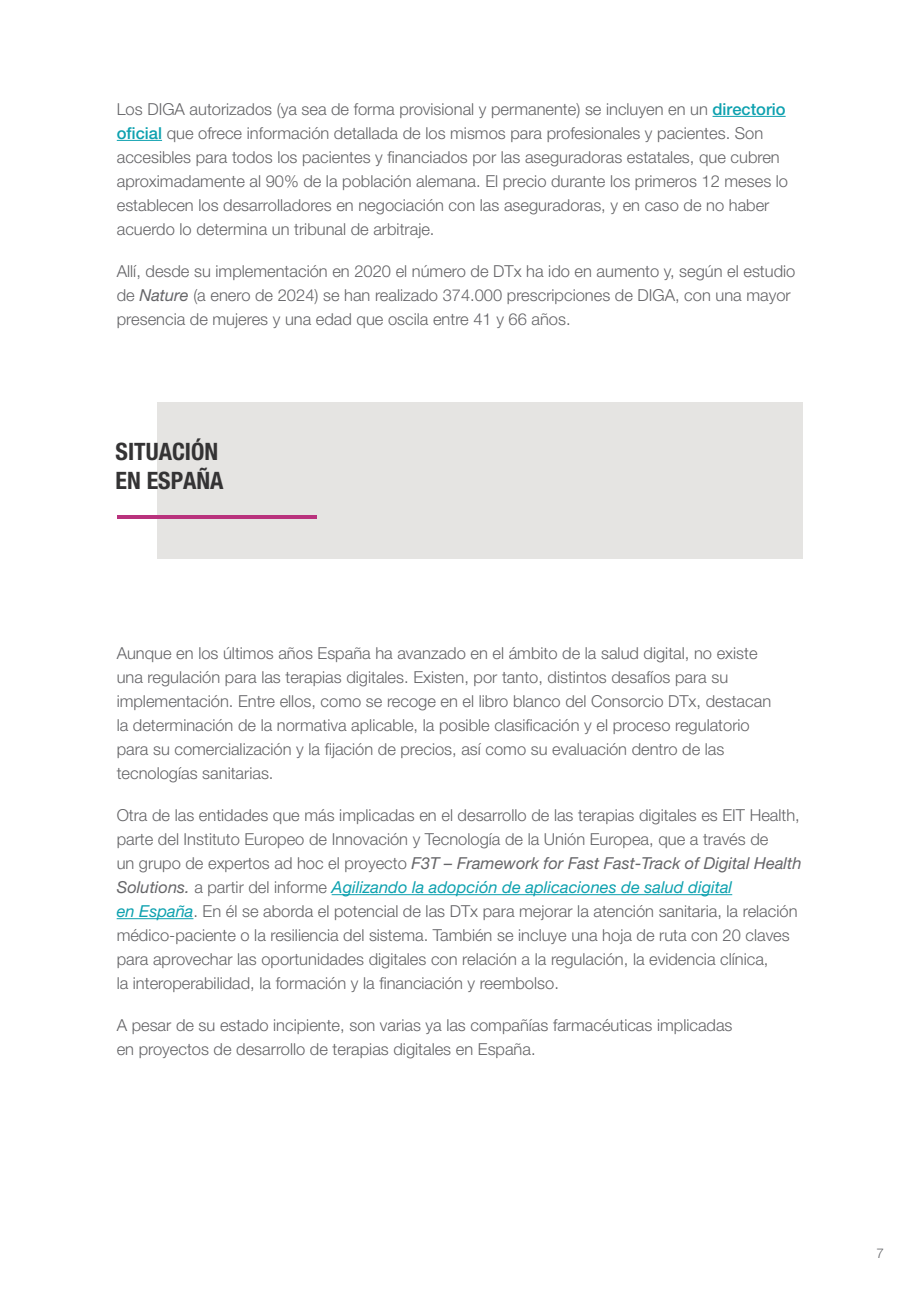
<style>
.page{position:relative;width:919px;height:1289px;background:#fff}
.page>*{position:absolute;margin:0;border:0;box-sizing:border-box;transform-origin:0 0}
.t1{font:700 condensed 24px/28.8px "Helvetica Neue LT Std";color:#343334}
.t2{font:300 16.5px/24px "Helvetica Neue LT Std";color:#656568}
.t3{font:300 13.5px "Helvetica Neue LT Std";color:#646569}
.s1{font-weight:500;color:#0da1af}
.s2{font-weight:400;font-style:italic}
.s3{font-weight:400;font-style:italic;color:#0da1af}
</style>
<div class="page">
<hr style="left:712px;top:116px;width:73px;height:1px;background:#0da1af">
<hr style="left:117px;top:140px;width:45px;height:1px;background:#0da1af">
<hr style="left:331px;top:894px;width:401px;height:1px;background:#0da1af">
<hr style="left:117px;top:918px;width:76px;height:1px;background:#0da1af">
<div style="left:157px;top:402px;width:645px;height:156px;background:#e5e4e2"></div>
<hr style="left:117px;top:515px;width:199px;height:4px;background:#b9327d">
<p class="t2" style="left:117px;top:98px;width:672px">Los DIGA autorizados (ya sea de forma provisional y permanente) se incluyen en un <span class="s1">directorio oficial</span> que ofrece información detallada de los mismos para profesionales y pacientes. Son accesibles para todos los pacientes y financiados por las aseguradoras estatales, que cubren aproximadamente al 90% de la población alemana. El precio durante los primeros 12 meses lo establecen los desarrolladores en negociación con las aseguradoras, y en caso de no haber acuerdo lo determina un tribunal de arbitraje.</p>
<p class="t2" style="left:117px;top:260px;width:680px">Allí, desde su implementación en 2020 el número de DTx ha ido en aumento y, según el estudio de <span class="s2">Nature</span> (a enero de 2024) se han realizado 374.000 prescripciones de DIGA, con una mayor presencia de mujeres y una edad que oscila entre 41 y 66 años.</p>
<h1 class="t1" style="left:116px;top:437px;width:110px">SITUACIÓN<br>EN ESPAÑA</h1>
<p class="t2" style="left:117px;top:642px;width:656px">Aunque en los últimos años España ha avanzado en el ámbito de la salud digital, no existe una regulación para las terapias digitales. Existen, por tanto, distintos desafíos para su implementación. Entre ellos, como se recoge en el libro blanco del Consorcio DTx, destacan la determinación de la normativa aplicable, la posible clasificación y el proceso regulatorio para su comercialización y la fijación de precios, así como su evaluación dentro de las tecnologías sanitarias.</p>
<p class="t2" style="left:117px;top:804px;width:686px">Otra de las entidades que más implicadas en el desarrollo de las terapias digitales es EIT Health, parte del Instituto Europeo de Innovación y Tecnología de la Unión Europea, que a través de<br>un grupo de expertos ad hoc el proyecto <span class="s2">F3T – Framework for Fast Fast-Track of Digital Health Solutions.</span> a partir del informe <span class="s3">Agilizando la adopción de aplicaciones de salud digital<br>en España</span>. En él se aborda el potencial de las DTx para mejorar la atención sanitaria, la relación médico-paciente o la resiliencia del sistema. También se incluye una hoja de ruta con 20 claves para aprovechar las oportunidades digitales con relación a la regulación, la evidencia clínica,<br>la interoperabilidad, la formación y la financiación y reembolso.</p>
<p class="t2" style="left:117px;top:1014px;width:617px">A pesar de su estado incipiente, son varias ya las compañías farmacéuticas implicadas en proyectos de desarrollo de terapias digitales en España.</p>
<p class="t3" style="left:876px;top:1248px;width:9px">7</p>
</div>
